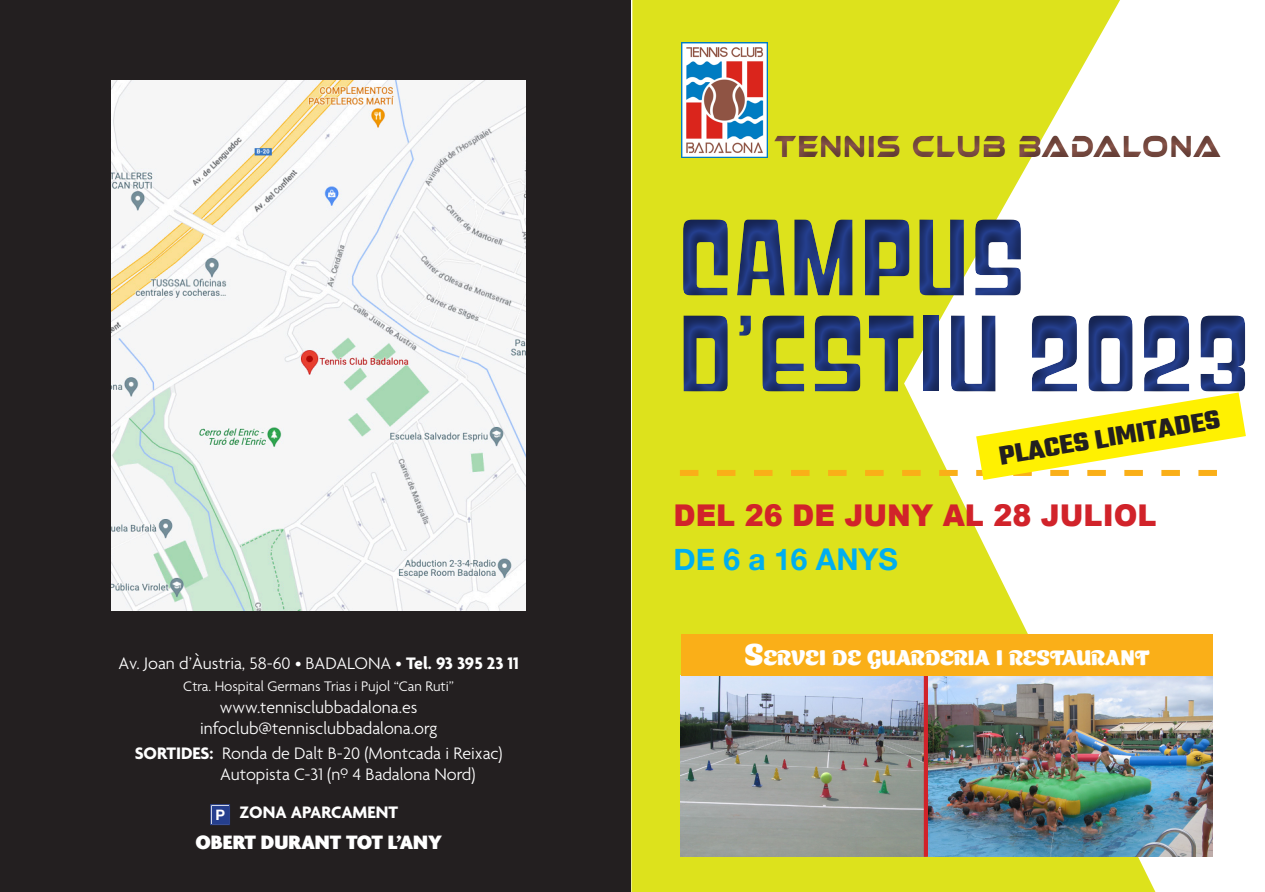
<style>
.page{position:relative;width:1265px;height:892px;background:#fff}
.page>*{position:absolute;margin:0;border:0;box-sizing:border-box;transform-origin:0 0}
.t1{font:700 94.5px/96px "Gyparody Rg";letter-spacing:.04em;color:#253f8e}
.t2{font:31.5px "Ethnocentric Rg";letter-spacing:.04em;color:#885449;scale:.79 1}
.t3{font:900 30px "Arial";color:#d1232a;scale:.95 1}
.t4{font:700 30px "Helvetica Neue";color:#00aeef}
.t5{font:700 28.5px "Teko";color:#231f20;scale:1.1 1}
.t6{font:21px "Ice Cream Standard";color:#fff}
.t7{font:900 condensed 21px "Agenda";color:#fff;scale:1.2 1}
.t8{font:300 18px "Agenda";color:#fff}
.t9{font:700 18px "Agenda";color:#fff}
.t10{font:300 15px "Agenda";color:#fff}
.t11{font:700 14.4px "Helvetica Neue";color:#fff}
.s1{font-weight:700}
.s2{font-size:30px}
</style>
<div class="page">
<svg style="left:631px;top:0;width:531px;height:861px;fill:#dde21c"></svg>
<div style="left:631px;top:861px;width:525px;height:31px;background:#dde21c"></div>
<div style="left:0;top:0;width:631px;height:892px;background:#231f20"></div>
<svg style="left:211px;top:805px;width:19px;height:20px"></svg>
<img style="left:681px;top:43px;width:86px;height:114px">
<div style="left:212px;top:806px;width:16px;height:18px;background:#253f8e"></div>
<img style="left:680px;top:676px;width:532px;height:181px">
<hr style="left:924px;top:671px;width:4px;height:186px;background:#d1232a">
<div style="left:681px;top:635px;width:531px;height:41px;background:#faaf18"></div>
<div style="left:667px;top:200px;width:594px;height:211px;background:#231f20;opacity:.5"></div>
<svg style="left:680px;top:393px;width:566px;height:87px"></svg>
<img style="left:111px;top:81px;width:415px;height:529px">
<div style="left:770px;top:127px;width:465px;height:49px;background:#231f20;opacity:.5"></div>
<p class="t8" style="left:119px;top:654px;width:402px">Av. Joan d’Àustria, 58-60 • BADALONA • <span class="s1">Tel. 93 395 23 11</span></p>
<p class="t10" style="left:183px;top:678px;width:272px">Ctra. Hospital Germans Trias i Pujol “Can Ruti”</p>
<p class="t8" style="left:220px;top:697px;width:199px">www.tennisclubbadalona.es</p>
<p class="t8" style="left:200px;top:719px;width:239px">infoclub@tennisclubbadalona.org</p>
<p class="t8" style="left:135px;top:743px;width:369px"><span class="s1">SORTIDES:</span> Ronda de Dalt B-20 (Montcada i Reixac)</p>
<p class="t8" style="left:220px;top:765px;width:257px">Autopista C-31 (nº 4 Badalona Nord)</p>
<p class="t9" style="left:239px;top:802px;width:160px">ZONA APARCAMENT</p>
<p class="t7" style="left:195px;top:831px;width:207px">OBERT DURANT TOT L’ANY</p>
<p class="t11" style="left:215px;top:804px;width:11px">P</p>
<h2 class="t2" style="left:774px;top:127px;width:567px">TENNIS CLUB BADALONA</h2>
<h1 class="t1" style="left:679px;top:209px;width:571px">CAMPUS<br>D’ESTIU 2023</h1>
<p class="t5" style="left:996px;top:439px;width:205px;rotate:-10deg">PLACES LIMITADES</p>
<p class="t3" style="left:674px;top:494px;width:510px">DEL 26 DE JUNY AL 28 JULIOL</p>
<p class="t4" style="left:674px;top:535px;width:226px">DE 6 a 16 ANYS</p>
<p class="t6" style="left:745px;top:640px;width:406px"><span class="s2">S</span>ERVEI DE GUARDERIA I RESTAURANT</p>
</div>
